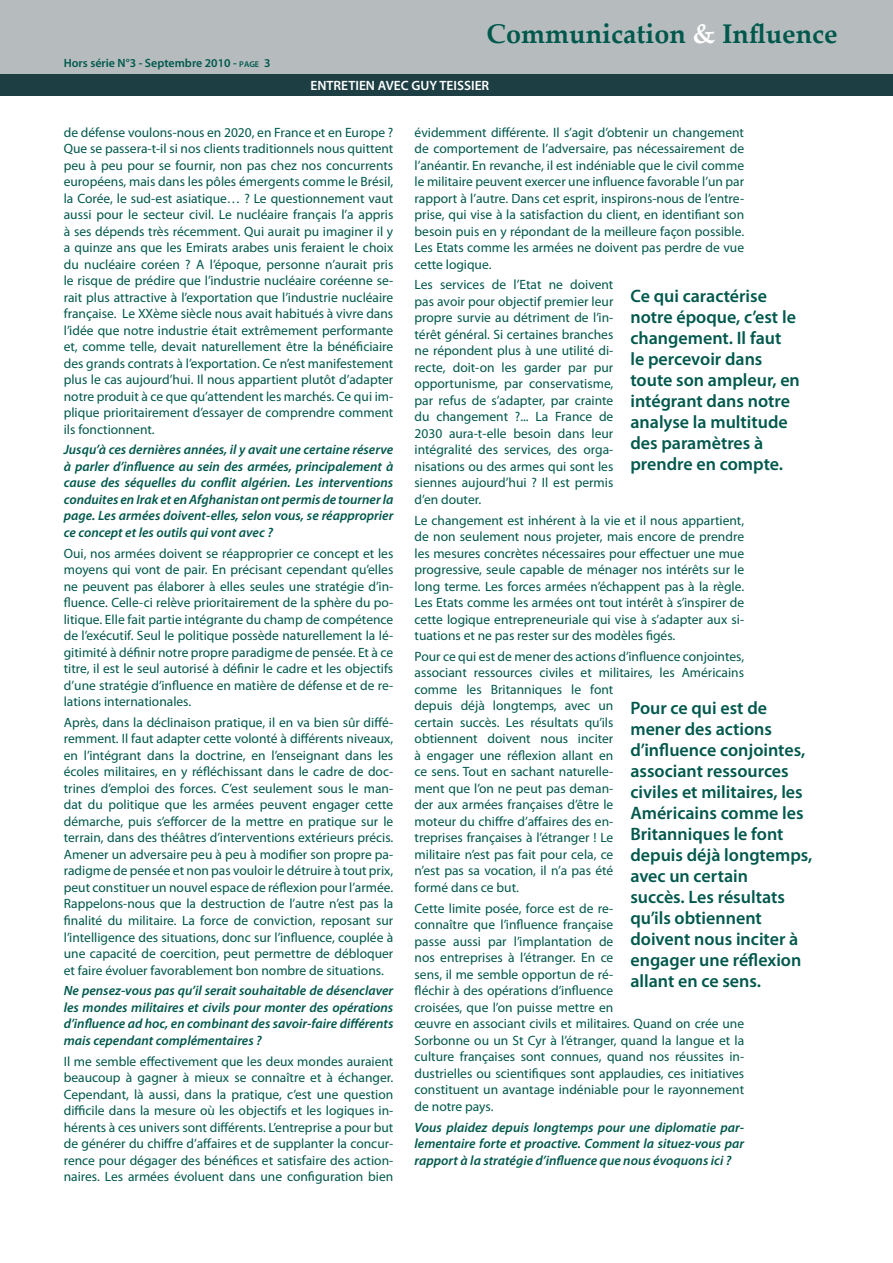
<style>
.page{position:relative;width:893px;height:1263px;background:#fff}
.page>*{position:absolute;margin:0;border:0;box-sizing:border-box;transform-origin:0 0}
.t1{font:700 27px "Palatino Linotype";color:#00584c}
.texte_exergue{font:600 18px/21px "Myriad Pro";color:#00584c}
.Style_de_paragraphe{font:13.5px/16.5px "Myriad Pro";color:#00584c;text-align:justify}
.Style_de_paragraphe-2{font:italic 600 13.5px/16.5px "Myriad Pro";color:#00584c;text-align:justify}
.t2{font:600 13.5px "Myriad Pro";color:#fff}
.t3{font:600 12px "Myriad Pro";color:#00584c}
.s1{font-size:8.4px}
.s2{color:#fff}
</style>
<div class="page">
<div style="left:0;top:0;width:893px;height:74px;background:#b6bcbe"></div>
<div style="left:0;top:75px;width:893px;height:21px;background:#1d3f44"></div>
<p class="t3" style="left:64px;top:55px;width:208px">Hors série N°3 - Septembre 2010 - <span class="s1">page</span> 3</p>
<p class="t1" style="left:487px;top:14px;width:353px">Communication <span class="s2">&amp;</span> Influence</p>
<p class="t2" style="left:310px;top:77px;width:180px">ENTRETIEN AVEC GUY TEISSIER</p>
<p class="Style_de_paragraphe" style="left:64px;top:124px;width:331px">de défense voulons-nous en 2020, en France et en Europe ?<br>Que se passera-t-il si nos clients traditionnels nous quittent peu à peu pour se fournir, non pas chez nos concurrents européens, mais dans les pôles émergents comme le Brésil, la Corée, le sud-est asiatique… ? Le questionnement vaut aussi pour le secteur civil. Le nucléaire français l’a appris à ses dépends très récemment. Qui aurait pu imaginer il y a quinze ans que les Emirats arabes unis feraient le choix du nucléaire coréen ? A l’époque, personne n’aurait pris le risque de prédire que l’industrie nucléaire coréenne se&shy;rait plus attractive à l’exportation que l’industrie nucléaire française. Le XXème siècle nous avait habitués à vivre dans l’idée que notre industrie était extrêmement performante et, comme telle, devait naturellement être la bénéficiaire des grands contrats à l’exportation. Ce n’est manifestement plus le cas aujourd’hui. Il nous appartient plutôt d’adapter notre produit à ce que qu’attendent les marchés. Ce qui im&shy;plique prioritairement d’essayer de comprendre comment ils fonctionnent.</p>
<p class="Style_de_paragraphe-2" style="left:64px;top:441px;width:331px">Jusqu’à ces dernières années, il y avait une certaine réserve à parler d’influence au sein des armées, principalement à cause des séquelles du conflit algérien. Les interventions conduites en Irak et en Afghanistan ont permis de tourner la page. Les armées doivent-elles, selon vous, se réapproprier ce concept et les outils qui vont avec ?</p>
<p class="Style_de_paragraphe" style="left:64px;top:545px;width:331px">Oui, nos armées doivent se réapproprier ce concept et les moyens qui vont de pair. En précisant cependant qu’elles ne peuvent pas élaborer à elles seules une stratégie d’in&shy;fluence. Celle-ci relève prioritairement de la sphère du po&shy;litique. Elle fait partie intégrante du champ de compétence de l’exécutif. Seul le politique possède naturellement la lé&shy;gitimité à définir notre propre paradigme de pensée. Et à ce titre, il est le seul autorisé à définir le cadre et les objectifs d’une stratégie d’influence en matière de défense et de re&shy;lations internationales.</p>
<p class="Style_de_paragraphe" style="left:64px;top:714px;width:331px">Après, dans la déclinaison pratique, il en va bien sûr diffé&shy;remment. Il faut adapter cette volonté à différents niveaux, en l’intégrant dans la doctrine, en l’enseignant dans les écoles militaires, en y réfléchissant dans le cadre de doc&shy;trines d’emploi des forces. C’est seulement sous le man&shy;dat du politique que les armées peuvent engager cette démarche, puis s’efforcer de la mettre en pratique sur le terrain, dans des théâtres d’interventions extérieurs précis.<br>Amener un adversaire peu à peu à modifier son propre pa&shy;radigme de pensée et non pas vouloir le détruire à tout prix, peut constituer un nouvel espace de réflexion pour l’armée.<br>Rappelons-nous que la destruction de l’autre n’est pas la finalité du militaire. La force de conviction, reposant sur l’intelligence des situations, donc sur l’influence, couplée à une capacité de coercition, peut permettre de débloquer et faire évoluer favorablement bon nombre de situations.</p>
<p class="Style_de_paragraphe-2" style="left:64px;top:982px;width:331px">Ne pensez-vous pas qu’il serait souhaitable de désenclaver les mondes militaires et civils pour monter des opérations d’influence ad hoc, en combinant des savoir-faire différents mais cependant complémentaires ?</p>
<p class="Style_de_paragraphe" style="left:64px;top:1052px;width:331px">Il me semble effectivement que les deux mondes auraient beaucoup à gagner à mieux se connaître et à échanger.<br>Cependant, là aussi, dans la pratique, c’est une question difficile dans la mesure où les objectifs et les logiques in&shy;hérents à ces univers sont différents. L’entreprise a pour but de générer du chiffre d’affaires et de supplanter la concur&shy;rence pour dégager des bénéfices et satisfaire des action&shy;naires. Les armées évoluent dans une configuration bien</p>
<p class="Style_de_paragraphe" style="left:415px;top:124px;width:331px">évidemment différente. Il s’agit d’obtenir un changement de comportement de l’adversaire, pas nécessairement de l’anéantir. En revanche, il est indéniable que le civil comme le militaire peuvent exercer une influence favorable l’un par rapport à l’autre. Dans cet esprit, inspirons-nous de l’entre&shy;prise, qui vise à la satisfaction du client, en identifiant son besoin puis en y répondant de la meilleure façon possible.<br>Les Etats comme les armées ne doivent pas perdre de vue cette logique.</p>
<p class="Style_de_paragraphe" style="left:415px;top:276px;width:200px">Les services de l’Etat ne doivent pas avoir pour objectif premier leur propre survie au détriment de l’in&shy;térêt général. Si certaines branches ne répondent plus à une utilité di&shy;recte, doit-on les garder par pur opportunisme, par conservatisme, par refus de s’adapter, par crainte du changement ?... La France de 2030 aura-t-elle besoin dans leur intégralité des services, des orga&shy;nisations ou des armes qui sont les siennes aujourd’hui ? Il est permis d’en douter.</p>
<p class="Style_de_paragraphe" style="left:415px;top:512px;width:331px">Le changement est inhérent à la vie et il nous appartient, de non seulement nous projeter, mais encore de prendre les mesures concrètes nécessaires pour effectuer une mue progressive, seule capable de ménager nos intérêts sur le long terme. Les forces armées n’échappent pas à la règle.<br>Les Etats comme les armées ont tout intérêt à s’inspirer de cette logique entrepreneuriale qui vise à s’adapter aux si&shy;tuations et ne pas rester sur des modèles figés.</p>
<p class="Style_de_paragraphe" style="left:415px;top:648px;width:331px;text-align:left">Pour ce qui est de mener des actions d’influence conjointes, associant ressources civiles et militaires, les Américains comme les Britanniques le font<br>depuis déjà longtemps, avec un<br>certain succès. Les résultats qu’ils<br>obtiennent doivent nous inciter<br>à engager une réflexion allant en<br>ce sens. Tout en sachant naturelle-<br>ment que l’on ne peut pas deman-<br>der aux armées françaises d’être le<br>moteur du chiffre d’affaires des en-<br>treprises françaises à l’étranger ! Le<br>militaire n’est pas fait pour cela, ce<br>n’est pas sa vocation, il n’a pas été<br>formé dans ce but.</p>
<p class="Style_de_paragraphe" style="left:415px;top:900px;width:331px;text-align:left">Cette limite posée, force est de re-<br>connaître que l’influence française<br>passe aussi par l’implantation de<br>nos entreprises à l’étranger. En ce<br>sens, il me semble opportun de ré-<br>fléchir à des opérations d’influence<br>croisées, que l’on puisse mettre en<br>œuvre en associant civils et militaires. Quand on crée une Sorbonne ou un St Cyr à l’étranger, quand la langue et la culture françaises sont connues, quand nos réussites in&shy;dustrielles ou scientifiques sont applaudies, ces initiatives constituent un avantage indéniable pour le rayonnement de notre pays.</p>
<p class="Style_de_paragraphe-2" style="left:415px;top:1118px;width:331px">Vous plaidez depuis longtemps pour une diplomatie par&shy;lementaire forte et proactive. Comment la situez-vous par rapport à la stratégie d’influence que nous évoquons ici ?</p>
<p class="texte_exergue" style="left:630px;top:285px;width:171px">Ce qui caractérise notre époque, c’est le changement. Il faut<br>le percevoir dans toute son ampleur, en intégrant dans notre analyse la multitude des paramètres à prendre en compte.</p>
<p class="texte_exergue" style="left:630px;top:697px;width:184px">Pour ce qui est de mener des actions d’influence conjointes, associant ressources civiles et militaires, les<br>Américains comme les<br>Britanniques le font depuis déjà longtemps, avec un certain<br>succès. Les résultats qu’ils obtiennent doivent nous inciter à engager une réflexion allant en ce sens.</p>
</div>
